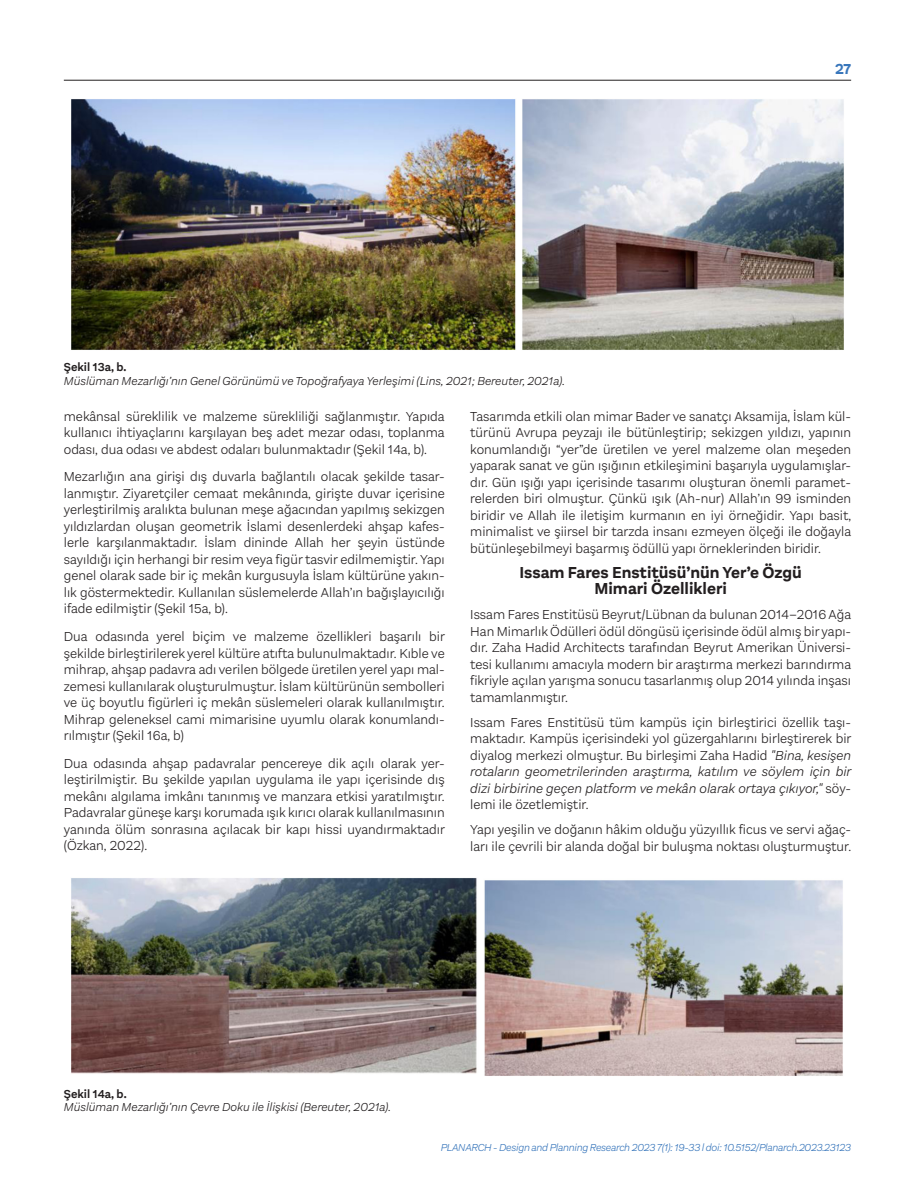
<style>
.page{position:relative;width:915px;height:1191px;background:#fff}
.page>*{position:absolute;margin:0;border:0;box-sizing:border-box;transform-origin:0 0}
.t1{font:700 16.5px/16.5px "Aestetico";color:#231f20;text-align:center}
.t2{font:700 15px "Aestetico";color:#3876bb}
.t3{font:300 13.5px/16.5px "Aestetico";color:#231f20;text-align:justify}
.t4{font:italic 300 12px "Aestetico";color:#231f20}
.t5{font:600 12px "Aestetico";color:#231f20}
.t6{font:italic 300 10.5px "Aestetico";letter-spacing:-.025em;color:#3876bb}
.s1{font-style:italic}
</style>
<div class="page">
<hr style="left:64px;top:80px;width:786px;height:1px;background:#231f20">
<img style="left:71px;top:99px;width:773px;height:251px">
<img style="left:71px;top:878px;width:772px;height:198px">
<p class="t5" style="left:64px;top:360px;width:64px">Şekil 13a, b.</p>
<p class="t4" style="left:64px;top:374px;width:502px">Müslüman Mezarlığı’nın Genel Görünümü ve Topoğrafyaya Yerleşimi (Lins, 2021; Bereuter, 2021a).</p>
<p class="t2" style="left:834px;top:60px;width:18px">27</p>
<p class="t3" style="left:64px;top:408px;width:382px">mekânsal süreklilik ve malzeme sürekliliği sağlanmıştır. Yapıda kullanıcı ihtiyaçlarını karşılayan beş adet mezar odası, toplanma odası, dua odası ve abdest odaları bulunmaktadır (Şekil 14a, b).</p>
<p class="t3" style="left:64px;top:468px;width:382px">Mezarlığın ana girişi dış duvarla bağlantılı olacak şekilde tasar&shy;lanmıştır. Ziyaretçiler cemaat mekânında, girişte duvar içerisine yerleştirilmiş aralıkta bulunan meşe ağacından yapılmış sekizgen yıldızlardan oluşan geometrik İslami desenlerdeki ahşap kafes&shy;lerle karşılanmaktadır. İslam dininde Allah her şeyin üstünde sayıldığı için herhangi bir resim veya figür tasvir edilmemiştir. Yapı genel olarak sade bir iç mekân kurgusuyla İslam kültürüne yakın&shy;lık göstermektedir. Kullanılan süslemelerde Allah’ın bağışlayıcılığı ifade edilmiştir (Şekil 15a, b).</p>
<p class="t3" style="left:64px;top:628px;width:382px">Dua odasında yerel biçim ve malzeme özellikleri başarılı bir şekilde birleştirilerek yerel kültüre atıfta bulunulmaktadır. Kıble ve mihrap, ahşap padavra adı verilen bölgede üretilen yerel yapı mal&shy;zemesi kullanılarak oluşturulmuştur. İslam kültürünün sembolleri ve üç boyutlu figürleri iç mekân süslemeleri olarak kullanılmıştır.<br>Mihrap geleneksel cami mimarisine uyumlu olarak konumlandı&shy;rılmıştır (Şekil 16a, b)</p>
<p class="t3" style="left:64px;top:755px;width:382px">Dua odasında ahşap padavralar pencereye dik açılı olarak yer&shy;leştirilmiştir. Bu şekilde yapılan uygulama ile yapı içerisinde dış mekânı algılama imkânı tanınmış ve manzara etkisi yaratılmıştır.<br>Padavralar güneşe karşı korumada ışık kırıcı olarak kullanılmasının yanında ölüm sonrasına açılacak bir kapı hissi uyandırmaktadır (Özkan, 2022).</p>
<p class="t3" style="left:470px;top:408px;width:382px">Tasarımda etkili olan mimar Bader ve sanatçı Aksamija, İslam kül&shy;türünü Avrupa peyzajı ile bütünleştirip; sekizgen yıldızı, yapının konumlandığı “yer”de üretilen ve yerel malzeme olan meşeden yaparak sanat ve gün ışığının etkileşimini başarıyla uygulamışlar&shy;dır. Gün ışığı yapı içerisinde tasarımı oluşturan önemli paramet&shy;relerden biri olmuştur. Çünkü ışık (Ah-nur) Allah’ın 99 isminden biridir ve Allah ile iletişim kurmanın en iyi örneğidir. Yapı basit, minimalist ve şiirsel bir tarzda insanı ezmeyen ölçeği ile doğayla bütünleşebilmeyi başarmış ödüllü yapı örneklerinden biridir.</p>
<p class="t1" style="left:519px;top:564px;width:284px">Issam Fares Enstitüsü’nün Yer’e Özgü<br>Mimari Özellikleri</p>
<p class="t3" style="left:470px;top:606px;width:382px">Issam Fares Enstitüsü Beyrut/Lübnan da bulunan 2014–2016 Ağa Han Mimarlık Ödülleri ödül döngüsü içerisinde ödül almış bir yapı&shy;dır. Zaha Hadid Architects tarafından Beyrut Amerikan Üniversi&shy;tesi kullanımı amacıyla modern bir araştırma merkezi barındırma fikriyle açılan yarışma sonucu tasarlanmış olup 2014 yılında inşası tamamlanmıştır.</p>
<p class="t3" style="left:470px;top:714px;width:382px">Issam Fares Enstitüsü tüm kampüs için birleştirici özellik taşı&shy;maktadır. Kampüs içerisindeki yol güzergahlarını birleştirerek bir diyalog merkezi olmuştur. Bu birleşimi Zaha Hadid <span class="s1">"Bina, kesişen rotaların geometrilerinden araştırma, katılım ve söylem için bir dizi birbirine geçen platform ve mekân olarak ortaya çıkıyor,"</span> söy&shy;lemi ile özetlemiştir.</p>
<p class="t3" style="left:470px;top:821px;width:382px">Yapı yeşilin ve doğanın hâkim olduğu yüzyıllık ficus ve servi ağaç&shy;ları ile çevrili bir alanda doğal bir buluşma noktası oluşturmuştur.</p>
<p class="t5" style="left:64px;top:1086px;width:64px">Şekil 14a, b.</p>
<p class="t4" style="left:64px;top:1100px;width:328px">Müslüman Mezarlığı’nın Çevre Doku ile İlişkisi (Bereuter, 2021a).</p>
<p class="t6" style="left:440px;top:1141px;width:412px">PLANARCH - Design and Planning Research 2023 7(1): 19-33 l doi: 10.5152/Planarch.2023.23123</p>
</div>
